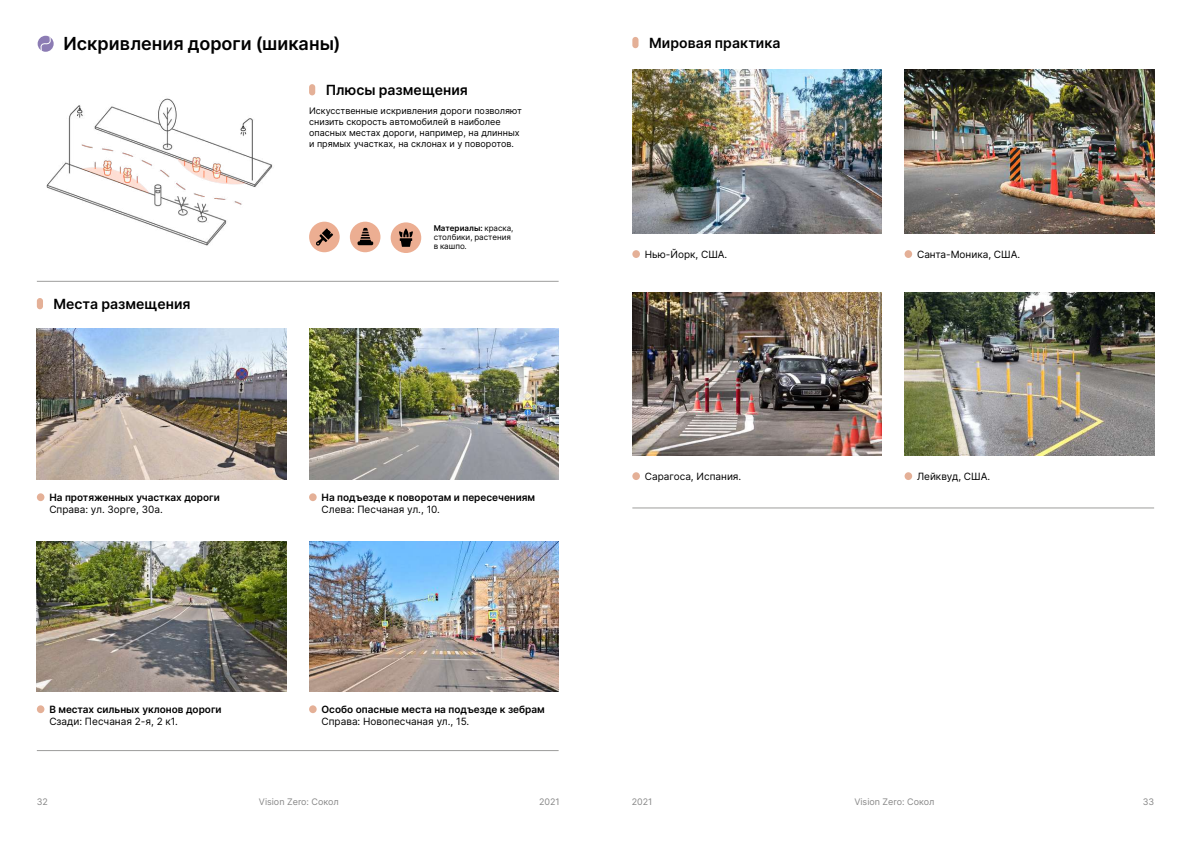
<style>
.page{position:relative;width:1191px;height:842px;background:#fff}
.page>*{position:absolute;margin:0;border:0;box-sizing:border-box;transform-origin:0 0}
.t1{font:600 18px "Inter";letter-spacing:.005em;color:#000}
.t2{font:600 14px "Inter";letter-spacing:.005em;color:#000}
.t3{font:10px "Inter";color:#000}
.t4{font:600 10px "Inter";color:#000}
.t5{font:9px/11px "Inter";color:#000}
.t6{font:9px "Inter";color:#878787}
.t7{font:8px/9px "Inter";color:#000}
.s1{font-weight:600}
</style>
<div class="page">
<svg style="left:38px;top:36px;width:15px;height:16px"></svg>
<img style="left:46px;top:98px;width:227px;height:148px">
<img style="left:37px;top:328px;width:249px;height:151px">
<img style="left:37px;top:541px;width:249px;height:151px">
<img style="left:309px;top:328px;width:249px;height:151px">
<img style="left:309px;top:541px;width:249px;height:151px">
<hr style="left:37px;top:281px;width:521px;height:1px;background:#9d9d9c">
<hr style="left:37px;top:750px;width:521px;height:1px;background:#9d9d9c">
<div style="left:309px;top:222px;width:31px;height:30px;background:#ecae92;border-radius:50%"></div>
<svg style="left:316px;top:228px;width:17px;height:18px"></svg>
<div style="left:350px;top:222px;width:30px;height:30px;background:#ecae92;border-radius:50%"></div>
<svg style="left:357px;top:228px;width:16px;height:17px"></svg>
<div style="left:391px;top:222px;width:30px;height:31px;background:#ecae92;border-radius:50%"></div>
<svg style="left:399px;top:229px;width:14px;height:18px"></svg>
<div style="left:309px;top:84px;width:6px;height:11px;background:#e4b097;border-radius:3px"></div>
<div style="left:37px;top:705px;width:7px;height:8px;background:#e4b097;border-radius:50%"></div>
<div style="left:37px;top:493px;width:7px;height:8px;background:#e4b097;border-radius:50%"></div>
<div style="left:309px;top:705px;width:8px;height:8px;background:#e4b097;border-radius:50%"></div>
<div style="left:309px;top:493px;width:8px;height:8px;background:#e4b097;border-radius:50%"></div>
<div style="left:37px;top:298px;width:6px;height:11px;background:#e4b097;border-radius:3px"></div>
<img style="left:632px;top:70px;width:250px;height:163px">
<img style="left:632px;top:292px;width:250px;height:163px">
<img style="left:904px;top:70px;width:250px;height:163px">
<img style="left:904px;top:292px;width:250px;height:163px">
<hr style="left:632px;top:507px;width:522px;height:1px;background:#9d9d9c">
<div style="left:632px;top:37px;width:6px;height:11px;background:#e4b097;border-radius:3px"></div>
<div style="left:632px;top:250px;width:8px;height:8px;background:#e4b097;border-radius:50%"></div>
<div style="left:632px;top:472px;width:8px;height:8px;background:#e4b097;border-radius:50%"></div>
<div style="left:904px;top:250px;width:8px;height:8px;background:#e4b097;border-radius:50%"></div>
<div style="left:904px;top:472px;width:8px;height:8px;background:#e4b097;border-radius:50%"></div>
<h1 class="t1" style="left:64px;top:30px;width:278px">Искривления дороги (шиканы)</h1>
<h2 class="t2" style="left:326px;top:80px;width:144px">Плюсы размещения</h2>
<p class="t5" style="left:309px;top:105px;width:214px">Искусственные искривления дороги позволяют снизить скорость автомобилей в наиболее опасных местах дороги, например, на длинных и прямых участках, на склонах и у поворотов.</p>
<h2 class="t2" style="left:54px;top:293px;width:138px">Места размещения</h2>
<p class="t4" style="left:49px;top:490px;width:172px">На протяженных участках дороги</p>
<p class="t3" style="left:49px;top:502px;width:115px">Справа: ул. Зорге, 30а.</p>
<p class="t4" style="left:49px;top:702px;width:174px">В местах сильных уклонов дороги</p>
<p class="t3" style="left:49px;top:714px;width:130px">Сзади: Песчаная 2-я, 2 к1.</p>
<p class="t7" style="left:434px;top:223px;width:81px"><span class="s1">Материалы:</span> краска, столбики, растения в кашпо.</p>
<p class="t4" style="left:321px;top:490px;width:215px">На подъезде к поворотам и пересечениям</p>
<p class="t3" style="left:321px;top:502px;width:120px">Слева: Песчаная ул., 10.</p>
<p class="t4" style="left:321px;top:702px;width:225px">Особо опасные места на подъезде к зебрам</p>
<p class="t3" style="left:321px;top:714px;width:149px">Справа: Новопесчаная ул., 15.</p>
<h2 class="t2" style="left:649px;top:32px;width:133px">Мировая практика</h2>
<p class="t3" style="left:645px;top:247px;width:84px">Нью-Йорк, США.</p>
<p class="t3" style="left:645px;top:469px;width:98px">Сарагоса, Испания.</p>
<p class="t3" style="left:917px;top:247px;width:105px">Санта-Моника, США.</p>
<p class="t3" style="left:917px;top:469px;width:75px">Лейквуд, США.</p>
<p class="t6" style="left:37px;top:795px;width:13px">32</p>
<p class="t6" style="left:259px;top:795px;width:81px">Vision Zero: Сокол</p>
<p class="t6" style="left:539px;top:795px;width:22px">2021</p>
<p class="t6" style="left:632px;top:795px;width:22px">2021</p>
<p class="t6" style="left:854px;top:795px;width:81px">Vision Zero: Сокол</p>
<p class="t6" style="left:1142px;top:795px;width:13px">33</p>
</div>
